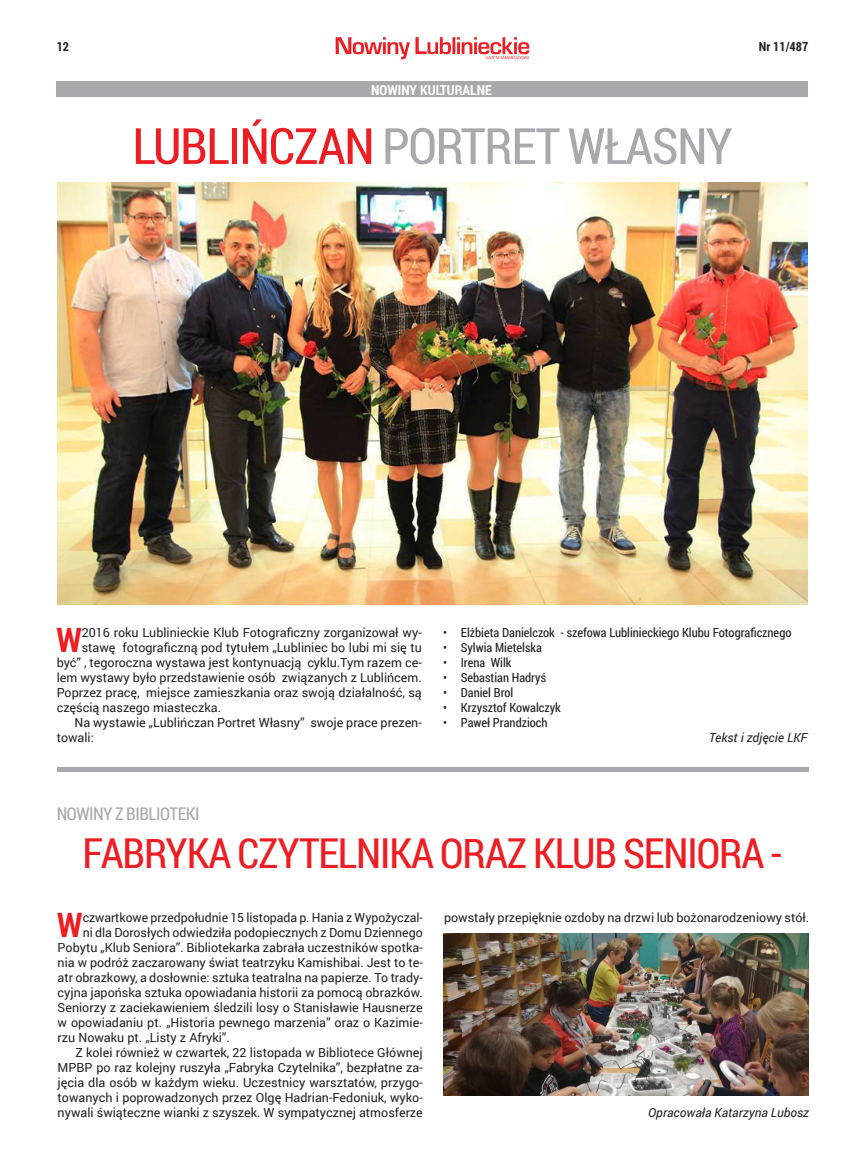
<style>
.page{position:relative;width:865px;height:1166px;background:#fff}
.page>*{position:absolute;margin:0;border:0;box-sizing:border-box;transform-origin:0 0}
.t1{font:50px "Roboto Condensed";color:#a8a9ad}
.t2{font:50px "Roboto Condensed";color:#ee1d23}
.t3{font:41.25px "Roboto Condensed";letter-spacing:-.025em;color:#ee1d23}
.t4{font:700 33.62px "Roboto Condensed";color:#ee1d23}
.t5{font:17.5px "Roboto Condensed";letter-spacing:-.025em;color:#a8a9ad}
.t6{font:700 13.75px "Roboto Condensed";color:#fff}
.t7{font:12.5px "Roboto";color:#231f20}
.t8{font:12.5px "Roboto Condensed";color:#231f20}
.t9{font:italic 12.5px "Roboto";color:#231f20}
.t10{font:700 12.5px "Roboto Condensed";color:#231f20}
</style>
<div class="page">
<svg style="left:336px;top:37px;width:193px;height:23px"></svg>
<div style="left:57px;top:81px;width:751px;height:15px;background:#a8a9ad"></div>
<img style="left:58px;top:183px;width:749px;height:422px">
<hr style="left:58px;top:767px;width:751px;height:4px;background:#a8a9ad">
<img style="left:443px;top:933px;width:365px;height:162px">
<div style="left:56px;top:82px;width:751px;height:15px;background:#a8a9ad"></div>
<p class="t10" style="left:57px;top:38px;width:14px">12</p>
<p class="t10" style="left:759px;top:38px;width:51px">NR 11/487</p>
<p class="t6" style="left:395px;top:80px;width:75px">KOMUNIKATY</p>
<h1 class="t2" style="left:132px;top:111px;width:44px">LubliŃ</h1>
<h1 class="t2" style="left:269px;top:111px;width:52px">czan</h1>
<h1 class="t1" style="left:382px;top:111px;width:53px">Portret</h1>
<h1 class="t1" style="left:567px;top:111px;width:63px">Własny</h1>
<p class="t6" style="left:371px;top:80px;width:122px">NOWINY KULTURALNE</p>
<h3 class="t4" style="left:56px;top:616px;width:26px">W</h3>
<p class="t7" style="left:82px;top:623px;width:341px">2016 roku Lublinieckie Klub Fotograficzny zorganizował wy-</p>
<p class="t7" style="left:82px;top:638px;width:341px">stawę fotograficzną pod tytułem „Lubliniec bo lubi mi się tu</p>
<p class="t7" style="left:57px;top:653px;width:366px">być” , tegoroczna wystawa jest kontynuacją cyklu.Tym razem ce-</p>
<p class="t7" style="left:57px;top:668px;width:366px">lem wystawy było przedstawienie osób związanych z Lublińcem.</p>
<p class="t7" style="left:57px;top:683px;width:366px">Poprzez pracę, miejsce zamieszkania oraz swoją działalność, są</p>
<p class="t7" style="left:57px;top:698px;width:166px">częścią naszego miasteczka.</p>
<p class="t7" style="left:74px;top:713px;width:349px">Na wystawie „Lublińczan Portret Własny” swoje prace prezen-</p>
<p class="t7" style="left:57px;top:728px;width:39px">towali:</p>
<p class="t8" style="left:443px;top:623px;width:350px">• Elżbieta Danielczok - szefowa Lublinieckiego Klubu Fotograficznego</p>
<p class="t8" style="left:443px;top:638px;width:100px">• Sylwia Mietelska</p>
<p class="t8" style="left:443px;top:653px;width:70px">• Irena Wilk</p>
<p class="t8" style="left:443px;top:668px;width:105px">• Sebastian Hadryś</p>
<p class="t8" style="left:443px;top:683px;width:72px">• Daniel Brol</p>
<p class="t8" style="left:443px;top:698px;width:119px">• Krzysztof Kowalczyk</p>
<p class="t8" style="left:443px;top:713px;width:106px">• Paweł Prandzioch</p>
<p class="t9" style="left:709px;top:728px;width:100px">Tekst i zdjęcie LKF</p>
<h3 class="t5" style="left:57px;top:802px;width:144px">NOWINY Z BIBLIOTEKI</h3>
<h2 class="t3" style="left:82px;top:824px;width:41px">Fabryka</h2>
<h2 class="t3" style="left:237px;top:824px;width:42px">czytelnika</h2>
<h2 class="t3" style="left:440px;top:824px;width:22px">oraz</h2>
<h2 class="t3" style="left:533px;top:824px;width:251px">KLUB SENIORA -</h2>
<h3 class="t4" style="left:57px;top:901px;width:26px">W</h3>
<p class="t7" style="left:83px;top:908px;width:341px">czwartkowe przedpołudnie 15 listopada p. Hania z Wypożyczal-</p>
<p class="t7" style="left:83px;top:923px;width:341px">ni dla Dorosłych odwiedziła podopiecznych z Domu Dziennego</p>
<p class="t7" style="left:58px;top:938px;width:366px">Pobytu „Klub Seniora”. Bibliotekarka zabrała uczestników spotka-</p>
<p class="t7" style="left:58px;top:953px;width:366px">nia w podróż zaczarowany świat teatrzyku Kamishibai. Jest to te-</p>
<p class="t7" style="left:58px;top:968px;width:366px">atr obrazkowy, a dosłownie: sztuka teatralna na papierze. To trady-</p>
<p class="t7" style="left:58px;top:983px;width:366px">cyjna japońska sztuka opowiadania historii za pomocą obrazków.</p>
<p class="t7" style="left:58px;top:998px;width:366px">Seniorzy z zaciekawieniem śledzili losy o Stanisławie Hausnerze</p>
<p class="t7" style="left:58px;top:1013px;width:366px">w opowiadaniu pt. „Historia pewnego marzenia” oraz o Kazimie-</p>
<p class="t7" style="left:58px;top:1028px;width:174px">rzu Nowaku pt. „Listy z Afryki”.</p>
<p class="t7" style="left:75px;top:1043px;width:349px">Z kolei również w czwartek, 22 listopada w Bibliotece Głównej</p>
<p class="t7" style="left:58px;top:1058px;width:366px">MPBP po raz kolejny ruszyła „Fabryka Czytelnika”, bezpłatne za-</p>
<p class="t7" style="left:58px;top:1073px;width:366px">jęcia dla osób w każdym wieku. Uczestnicy warsztatów, przygo-</p>
<p class="t7" style="left:58px;top:1088px;width:366px">towanych i poprowadzonych przez Olgę Hadrian-Fedoniuk, wyko-</p>
<p class="t7" style="left:58px;top:1103px;width:366px">nywali świąteczne wianki z szyszek. W sympatycznej atmosferze</p>
<p class="t7" style="left:444px;top:908px;width:367px">powstały przepięknie ozdoby na drzwi lub bożonarodzeniowy stół.</p>
<p class="t9" style="left:648px;top:1103px;width:162px">Opracowała Katarzyna Lubosz</p>
</div>
